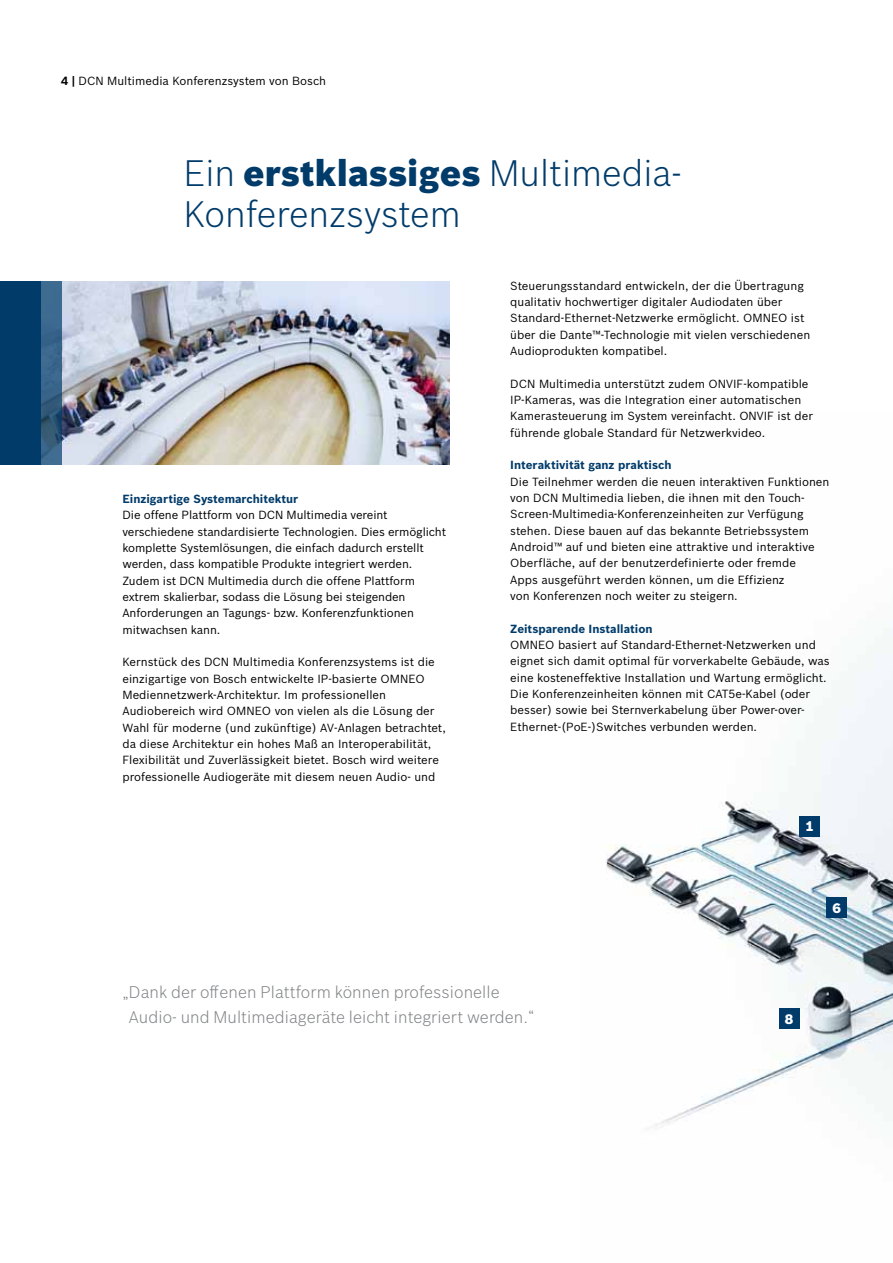
<style>
.page{position:relative;width:893px;height:1263px;background:#fff}
.page>*{position:absolute;margin:0;border:0;box-sizing:border-box;transform-origin:0 0}
.t1{font:300 36px/40.8px "Bosch Sans";color:#003b6a}
.t2{font:300 16.5px/25.5px "Bosch Sans";letter-spacing:.005em;color:#808285}
.t3{font:900 13.5px "Bosch Sans";color:#fff}
.t4{font:11.55px/16.4px "Bosch Sans";color:#000}
.t5{font:700 11.55px "Bosch Sans";color:#003b6a}
.s1{font-weight:700}
.s2{font-weight:900}
</style>
<div class="page">
<img style="left:61px;top:281px;width:388px;height:184px">
<div style="left:0;top:281px;width:41px;height:184px;background:#003b6a"></div>
<img style="left:606px;top:628px;width:287px;height:502px">
<svg style="left:41px;top:281px;width:20px;height:184px;background:#376286"></svg>
<div style="left:799px;top:816px;width:21px;height:20px;background:#003b6a"></div>
<div style="left:779px;top:1009px;width:20px;height:20px;background:#003b6a"></div>
<div style="left:827px;top:898px;width:20px;height:20px;background:#003b6a"></div>
<p class="t4" style="left:61px;top:72px;width:266px"><span class="s1">4 |</span> DCN Multimedia Konferenzsystem von Bosch</p>
<h1 class="t1" style="left:184px;top:150px;width:499px">Ein <span class="s2">erstklassiges</span> Multimedia-<br>Konferenzsystem</h1>
<p class="t5" style="left:122px;top:490px;width:177px">Einzigartige Systemarchitektur</p>
<p class="t4" style="left:122px;top:506px;width:325px">Die offene Plattform von DCN Multimedia vereint verschiedene standardisierte Technologien. Dies ermöglicht komplette Systemlösungen, die einfach dadurch erstellt werden, dass kompatible Produkte integriert werden.<br>Zudem ist DCN Multimedia durch die offene Plattform extrem skalierbar, sodass die Lösung bei steigenden Anforderungen an Tagungs- bzw. Konferenzfunktionen mitwachsen kann.</p>
<p class="t4" style="left:122px;top:653px;width:325px">Kernstück des DCN Multimedia Konferenzsystems ist die einzigartige von Bosch entwickelte IP-basierte OMNEO Mediennetzwerk-Architektur. Im professionellen Audiobereich wird OMNEO von vielen als die Lösung der Wahl für moderne (und zukünftige) AV-Anlagen betrachtet, da diese Architektur ein hohes Maß an Interoperabilität, Flexibilität und Zuverlässigkeit bietet. Bosch wird weitere professionelle Audiogeräte mit diesem neuen Audio- und</p>
<p class="t4" style="left:510px;top:277px;width:302px">Steuerungsstandard entwickeln, der die Übertragung qualitativ hochwertiger digitaler Audiodaten über Standard-Ethernet-Netzwerke ermöglicht. OMNEO ist über die Dante™-Technologie mit vielen verschiedenen Audioprodukten kompatibel.</p>
<p class="t4" style="left:510px;top:375px;width:304px">DCN Multimedia unterstützt zudem ONVIF-kompatible IP-Kameras, was die Integration einer automatischen Kamerasteuerung im System vereinfacht. ONVIF ist der führende globale Standard für Netzwerkvideo.</p>
<p class="t5" style="left:510px;top:456px;width:163px">Interaktivität ganz praktisch</p>
<p class="t4" style="left:510px;top:473px;width:321px">Die Teilnehmer werden die neuen interaktiven Funktionen von DCN Multimedia lieben, die ihnen mit den Touch-Screen-Multimedia-Konferenzeinheiten zur Verfügung stehen. Diese bauen auf das bekannte Betriebssystem Android™ auf und bieten eine attraktive und interaktive Oberfläche, auf der benutzerdefinierte oder fremde<br>Apps ausgeführt werden können, um die Effizienz<br>von Konferenzen noch weiter zu steigern.</p>
<p class="t5" style="left:510px;top:620px;width:144px">Zeitsparende Installation</p>
<p class="t4" style="left:510px;top:636px;width:321px">OMNEO basiert auf Standard-Ethernet-Netzwerken und eignet sich damit optimal für vorverkabelte Gebäude, was eine kosteneffektive Installation und Wartung ermöglicht.<br>Die Konferenzeinheiten können mit CAT5e-Kabel (oder besser) sowie bei Sternverkabelung über Power-over-Ethernet-(PoE-)Switches verbunden werden.</p>
<p class="t3" style="left:805px;top:816px;width:10px">1</p>
<p class="t3" style="left:833px;top:897px;width:10px">6</p>
<h2 class="t2" style="left:129px;top:978px;width:407px;text-indent:-6px">„Dank der offenen Plattform können professionelle<br>Audio- und Multimediageräte leicht integriert werden.“</h2>
<p class="t3" style="left:785px;top:1008px;width:10px">8</p>
</div>
